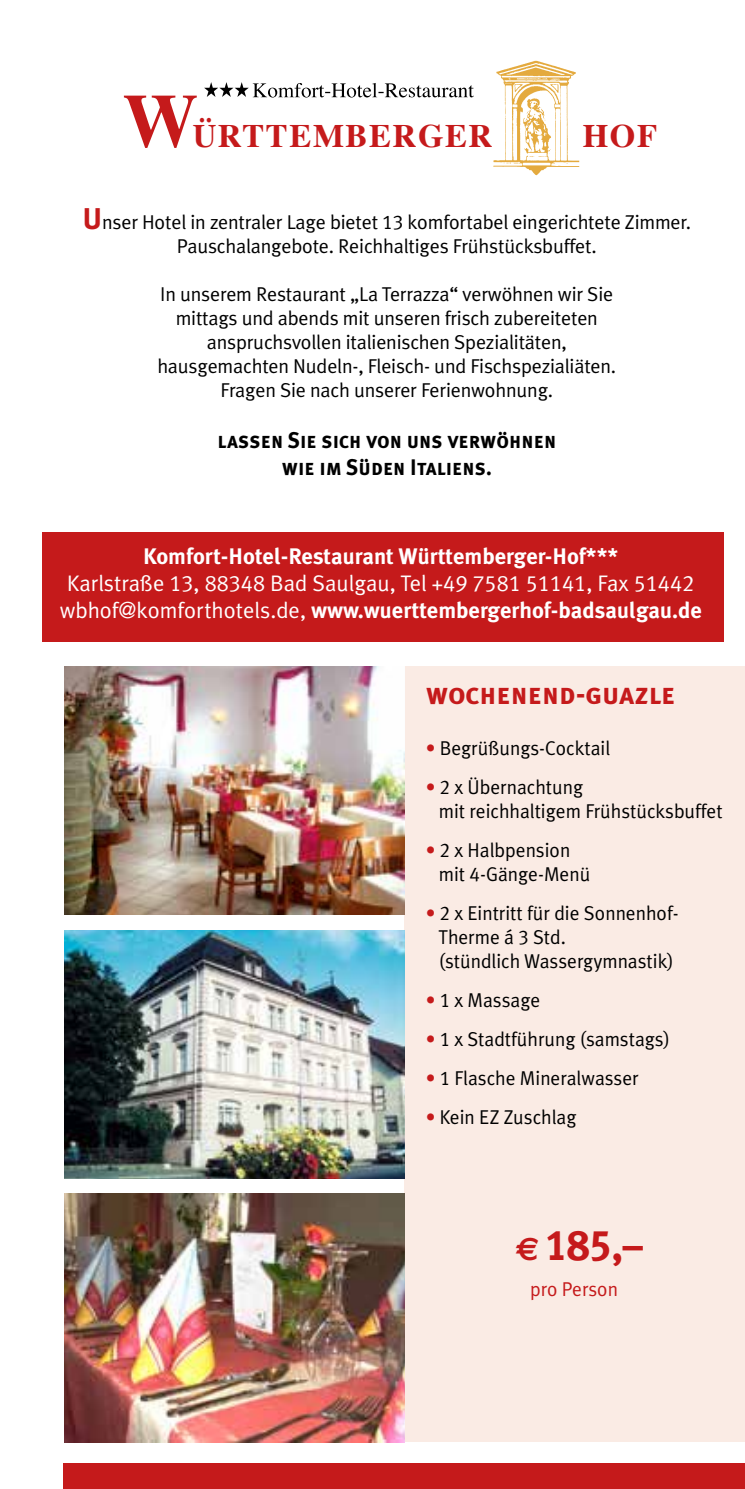
<style>
.page{position:relative;width:745px;height:1489px;background:#fff}
.page>*{position:absolute;margin:0;border:0;box-sizing:border-box;transform-origin:0 0}
.t1{font:700 75.5px "Times";color:#c51a1b}
.t2{font:43px "Meta Plus Bold Caps";color:#c51a1b}
.t3{font:700 32.75px "Times";letter-spacing:.05em;color:#c51a1b}
.t4{font:30px "Meta Plus Bold Caps";color:#c51a1b}
.t5{font:700 22.5px "Meta Plus";color:#fff}
.t6{font:22.5px "Meta Plus Normal";color:#fff}
.t7{font:22.5px/27px "Meta Plus Bold Caps";color:#000;text-align:center;scale:.93 1}
.t8{font:20px/24px "Meta Plus Normal";letter-spacing:-.01em;color:#000}
.t9{font:20px "Meta Plus Normal";color:#c51a1b}
.s1{font-family:"Meta Plus Bold Caps";font-size:30px;color:#c51a1b}
.s2{font-family:"Meta Plus Normal Caps"}
.s3{font-family:"Meta Plus Normal";font-weight:400}
.s4{color:#c51a1b}
.s5{font-family:"Euro Sans";font-weight:700;font-size:32.5px}
</style>
<div class="page">
<div style="left:64px;top:1463px;width:680px;height:25px;background:#c51a1b"></div>
<div style="left:404px;top:666px;width:340px;height:775px;background:#faebe4"></div>
<img style="left:64px;top:1193px;width:340px;height:248px">
<img style="left:64px;top:930px;width:340px;height:248px">
<img style="left:64px;top:666px;width:340px;height:248px">
<svg style="left:493px;top:61px;width:86px;height:114px"></svg>
<svg style="left:204px;top:82px;width:269px;height:15px"></svg>
<div style="left:43px;top:532px;width:680px;height:110px;background:#c51a1b"></div>
<h1 class="t1" style="left:122px;top:49px;width:77px">W</h1>
<h3 class="t3" style="left:193px;top:104px;width:301px">ÜRTTEMBERGER</h3>
<h3 class="t3" style="left:582px;top:104px;width:76px">HOF</h3>
<p class="t8" style="left:82px;top:210px;width:609px;text-align:center"><span class="s1">U</span>nser Hotel in zentraler Lage bietet <span class="s2">13</span> komfortabel eingerichtete Zimmer.<br>Pauschalangebote. Reichhaltiges Frühstücksbuffet.</p>
<p class="t8" style="left:157px;top:282px;width:460px;text-align:center">In unserem Restaurant „La Terrazza“ verwöhnen wir Sie mittags und abends mit unseren frisch zubereiteten anspruchsvollen italienischen Spezialitäten, hausgemachten Nudeln-, Fleisch- und Fischspezialiäten.<br>Fragen Sie nach unserer Ferienwohnung.</p>
<p class="t7" style="left:217px;top:427px;width:365px">lassen Sie sich von uns verwöhnen wie im Süden Italiens.</p>
<p class="t5" style="left:143px;top:543px;width:476px">Komfort-Hotel-Restaurant Württemberger-Hof***</p>
<p class="t6" style="left:67px;top:570px;width:628px">Karlstraße <span class="s2">13, 88348</span> Bad Saulgau, Tel +<span class="s2">49 7581 51141</span>, Fax <span class="s2">51442</span></p>
<p class="t5" style="left:60px;top:597px;width:643px"><span class="s3">wbhof@komforthotels.de,</span> www.wuerttembergerhof-badsaulgau.de</p>
<h3 class="t4" style="left:425px;top:676px;width:251px">wochenend-guazle</h3>
<p class="t8" style="left:425px;top:735px;width:186px"><span class="s4">•</span> Begrüßungs-Cocktail</p>
<p class="t8" style="left:438px;top:774px;width:285px;text-indent:-13px"><span class="s4">•</span> <span class="s2">2</span> x Übernachtung<br>mit reichhaltigem Frühstücksbuffet</p>
<p class="t8" style="left:438px;top:837px;width:153px;text-indent:-13px"><span class="s4">•</span> <span class="s2">2</span> x Halbpension mit <span class="s2">4</span>-Gänge-Menü</p>
<p class="t8" style="left:438px;top:900px;width:241px;text-indent:-13px"><span class="s4">•</span> <span class="s2">2</span> x Eintritt für die Sonnenhof-<br>Therme á <span class="s2">3</span> Std.<br>(stündlich Wassergymnastik)</p>
<p class="t8" style="left:425px;top:987px;width:116px"><span class="s4">•</span> <span class="s2">1</span> x Massage</p>
<p class="t8" style="left:425px;top:1026px;width:245px"><span class="s4">•</span> <span class="s2">1</span> x Stadtführung (samstags)</p>
<p class="t8" style="left:425px;top:1065px;width:214px"><span class="s4">•</span> <span class="s2">1</span> Flasche Mineralwasser</p>
<p class="t8" style="left:425px;top:1104px;width:152px"><span class="s4">•</span> Kein EZ Zuschlag</p>
<h2 class="t2" style="left:515px;top:1220px;width:129px"><span class="s5">f</span> 185,–</h2>
<p class="t9" style="left:529px;top:1276px;width:89px">pro Person</p>
</div>
